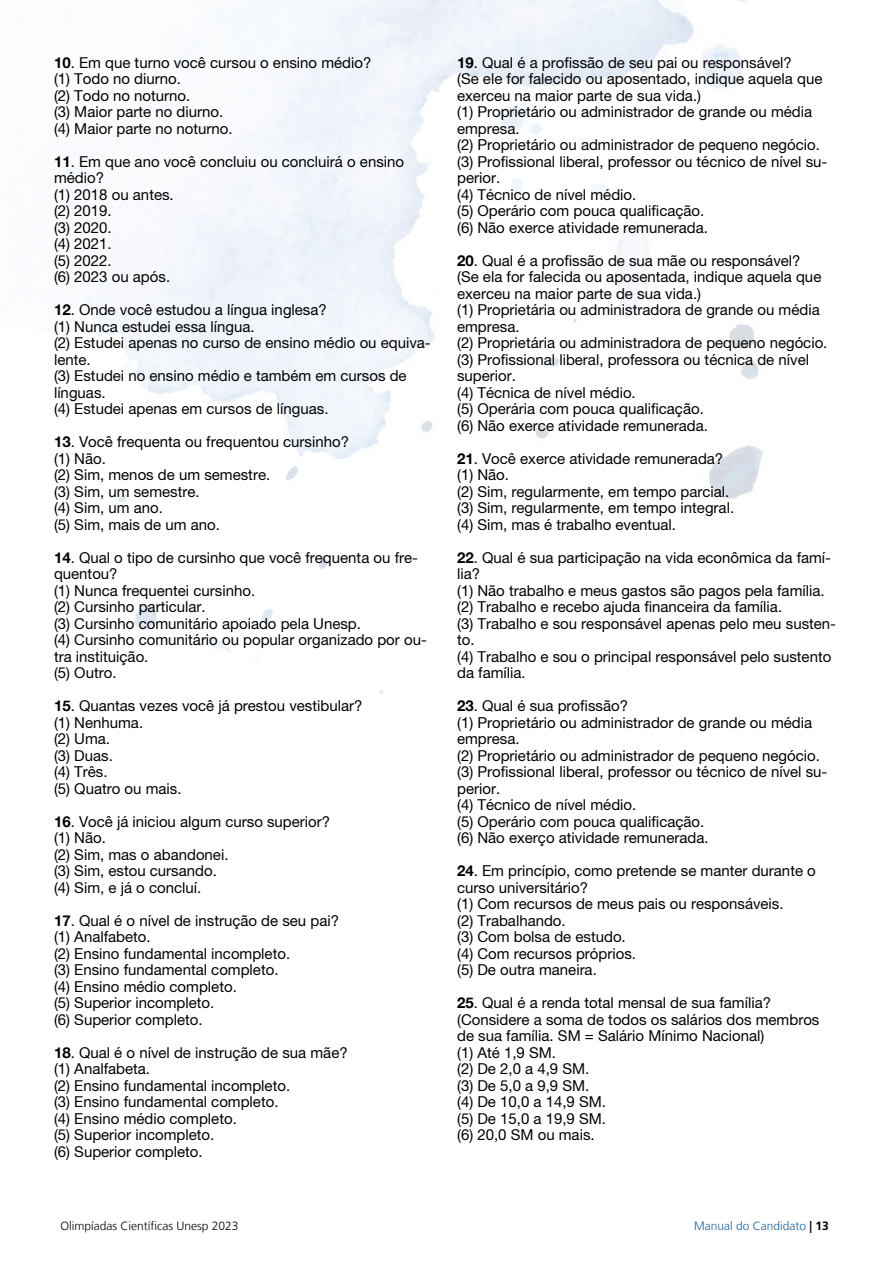
<style>
.page{position:relative;width:893px;height:1263px;background:#fff}
.page>*{position:absolute;margin:0;border:0;box-sizing:border-box;transform-origin:0 0}
.t1{font:15px/16.5px "Helvetica Neue";color:#000}
.t2{font:300 12px "Frutiger LT";color:#000}
.t3{font:300 12px "Frutiger LT";color:#186197}
.s1{font-weight:700}
.s2{font-family:"Frutiger LT Std";font-weight:700;color:#000}
</style>
<div class="page">
<img style="left:48px;top:0;width:715px;height:694px">
<p class="t1" style="left:54px;top:54px;width:319px"><span class="s1">10</span>. Em que turno você cursou o ensino médio? (1) Todo no diurno.<br>(2) Todo no noturno.<br>(3) Maior parte no diurno.<br>(4) Maior parte no noturno.</p>
<p class="t1" style="left:54px;top:153px;width:352px"><span class="s1">11</span>. Em que ano você concluiu ou concluirá o ensino médio?<br>(1) 2018 ou antes.<br>(2) 2019.<br>(3) 2020.<br>(4) 2021.<br>(5) 2022.<br>(6) 2023 ou após.</p>
<p class="t1" style="left:54px;top:301px;width:378px"><span class="s1">12</span>. Onde você estudou a língua inglesa?<br>(1) Nunca estudei essa língua.<br>(2) Estudei apenas no curso de ensino médio ou equiva&shy;lente.<br>(3) Estudei no ensino médio e também em cursos de línguas.<br>(4) Estudei apenas em cursos de línguas.</p>
<p class="t1" style="left:54px;top:433px;width:297px"><span class="s1">13</span>. Você frequenta ou frequentou cursinho? (1) Não.<br>(2) Sim, menos de um semestre.<br>(3) Sim, um semestre.<br>(4) Sim, um ano.<br>(5) Sim, mais de um ano.</p>
<p class="t1" style="left:54px;top:549px;width:374px"><span class="s1">14</span>. Qual o tipo de cursinho que você frequenta ou fre&shy;quentou?<br>(1) Nunca frequentei cursinho.<br>(2) Cursinho particular.<br>(3) Cursinho comunitário apoiado pela Unesp.<br>(4) Cursinho comunitário ou popular organizado por ou&shy;tra instituição.<br>(5) Outro.</p>
<p class="t1" style="left:54px;top:697px;width:310px"><span class="s1">15</span>. Quantas vezes você já prestou vestibular? (1) Nenhuma.<br>(2) Uma.<br>(3) Duas.<br>(4) Três.<br>(5) Quatro ou mais.</p>
<p class="t1" style="left:54px;top:813px;width:278px"><span class="s1">16</span>. Você já iniciou algum curso superior? (1) Não.<br>(2) Sim, mas o abandonei.<br>(3) Sim, estou cursando.<br>(4) Sim, e já o concluí.</p>
<p class="t1" style="left:54px;top:912px;width:287px"><span class="s1">17</span>. Qual é o nível de instrução de seu pai? (1) Analfabeto.<br>(2) Ensino fundamental incompleto.<br>(3) Ensino fundamental completo.<br>(4) Ensino médio completo.<br>(5) Superior incompleto.<br>(6) Superior completo.</p>
<p class="t1" style="left:54px;top:1044px;width:295px"><span class="s1">18</span>. Qual é o nível de instrução de sua mãe? (1) Analfabeta.<br>(2) Ensino fundamental incompleto.<br>(3) Ensino fundamental completo.<br>(4) Ensino médio completo.<br>(5) Superior incompleto.<br>(6) Superior completo.</p>
<p class="t1" style="left:457px;top:54px;width:372px"><span class="s1">19</span>. Qual é a profissão de seu pai ou responsável?<br>(Se ele for falecido ou aposentado, indique aquela que exerceu na maior parte de sua vida.)<br>(1) Proprietário ou administrador de grande ou média empresa.<br>(2) Proprietário ou administrador de pequeno negócio. (3) Profissional liberal, professor ou técnico de nível su&shy;perior.<br>(4) Técnico de nível médio.<br>(5) Operário com pouca qualificação.<br>(6) Não exerce atividade remunerada.</p>
<p class="t1" style="left:457px;top:252px;width:372px"><span class="s1">20</span>. Qual é a profissão de sua mãe ou responsável?<br>(Se ela for falecida ou aposentada, indique aquela que exerceu na maior parte de sua vida.)<br>(1) Proprietária ou administradora de grande ou média empresa.<br>(2) Proprietária ou administradora de pequeno negócio. (3) Profissional liberal, professora ou técnica de nível superior.<br>(4) Técnica de nível médio.<br>(5) Operária com pouca qualificação.<br>(6) Não exerce atividade remunerada.</p>
<p class="t1" style="left:457px;top:450px;width:279px"><span class="s1">21</span>. Você exerce atividade remunerada? (1) Não.<br>(2) Sim, regularmente, em tempo parcial. (3) Sim, regularmente, em tempo integral. (4) Sim, mas é trabalho eventual.</p>
<p class="t1" style="left:457px;top:549px;width:380px"><span class="s1">22</span>. Qual é sua participação na vida econômica da famí&shy;lia?<br>(1) Não trabalho e meus gastos são pagos pela família. (2) Trabalho e recebo ajuda financeira da família.<br>(3) Trabalho e sou responsável apenas pelo meu susten&shy;to.<br>(4) Trabalho e sou o principal responsável pelo sustento da família.</p>
<p class="t1" style="left:457px;top:697px;width:372px"><span class="s1">23</span>. Qual é sua profissão?<br>(1) Proprietário ou administrador de grande ou média empresa.<br>(2) Proprietário ou administrador de pequeno negócio. (3) Profissional liberal, professor ou técnico de nível su&shy;perior.<br>(4) Técnico de nível médio.<br>(5) Operário com pouca qualificação.<br>(6) Não exerço atividade remunerada.</p>
<p class="t1" style="left:457px;top:862px;width:360px"><span class="s1">24</span>. Em princípio, como pretende se manter durante o curso universitário?<br>(1) Com recursos de meus pais ou responsáveis.<br>(2) Trabalhando.<br>(3) Com bolsa de estudo.<br>(4) Com recursos próprios.<br>(5) De outra maneira.</p>
<p class="t1" style="left:457px;top:994px;width:364px"><span class="s1">25</span>. Qual é a renda total mensal de sua família? (Considere a soma de todos os salários dos membros de sua família. SM = Salário Mínimo Nacional)<br>(1) Até 1,9 SM.<br>(2) De 2,0 a 4,9 SM.<br>(3) De 5,0 a 9,9 SM.<br>(4) De 10,0 a 14,9 SM.<br>(5) De 15,0 a 19,9 SM.<br>(6) 20,0 SM ou mais.</p>
<p class="t2" style="left:61px;top:1219px;width:180px">Olimpíadas Científicas Unesp 2023</p>
<p class="t3" style="left:694px;top:1219px;width:136px">Manual do Candidato <span class="s2">| 13</span></p>
</div>
